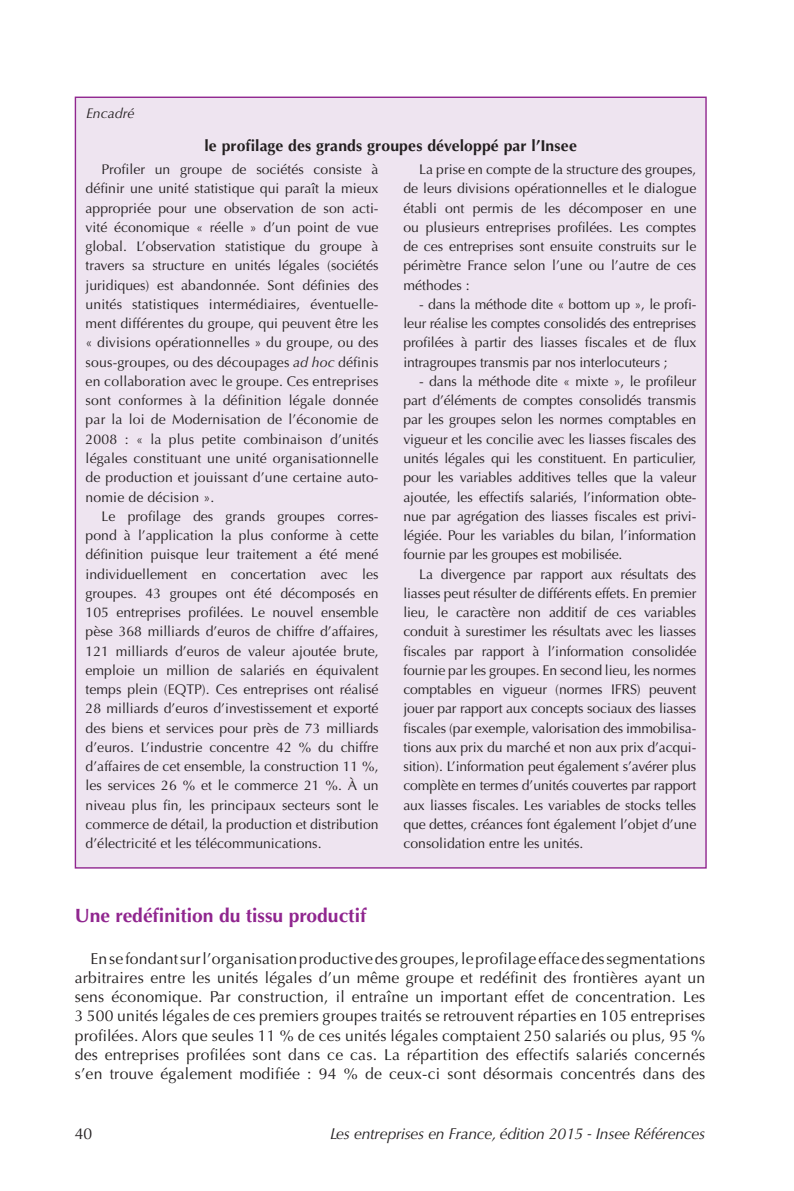
<style>
.page{position:relative;width:794px;height:1191px;background:#fff}
.page>*{position:absolute;margin:0;border:0;box-sizing:border-box;transform-origin:0 0}
.t1{font:700 19.25px "Optima";color:#90268f}
.t2{font:15.75px/19.2px "Optima";letter-spacing:.01em;color:#231f20;text-align:justify}
.t3{font:italic 15.75px "Optima";letter-spacing:-.015em;color:#231f20}
.t4{font:700 15.75px "Optima";letter-spacing:.01em;color:#231f20}
.t5{font:14px/19.2px "Optima";color:#231f20;text-align:justify}
.t6{font:italic 14px "Optima";color:#231f20}
.s1{font-style:italic}
</style>
<div class="page">
<div style="left:75px;top:97px;width:630px;height:771px;background:#eee4f0"></div>
<p class="t6" style="left:86px;top:105px;width:50px">Encadré</p>
<p class="t4" style="left:204px;top:136px;width:373px">le profilage des grands groupes développé par l’Insee</p>
<p class="t5" style="left:86px;top:160px;width:294px;text-indent:16px">Profiler un groupe de sociétés consiste à définir une unité statistique qui paraît la mieux appropriée pour une observation de son acti&shy;vité économique « réelle » d’un point de vue global. L’observation statistique du groupe à travers sa structure en unités légales (sociétés juridiques) est abandonnée. Sont définies des unités statistiques intermédiaires, éventuelle&shy;ment différentes du groupe, qui peuvent être les « divisions opérationnelles » du groupe, ou des sous-groupes, ou des découpages <span class="s1">ad hoc</span> définis en collaboration avec le groupe. Ces entreprises sont conformes à la définition légale donnée par la loi de Modernisation de l’économie de 2008 : « la plus petite combinaison d’unités légales constituant une unité organisationnelle de production et jouissant d’une certaine auto&shy;nomie de décision ».</p>
<p class="t5" style="left:86px;top:506px;width:294px;text-indent:16px">Le profilage des grands groupes corres&shy;pond à l’application la plus conforme à cette définition puisque leur traitement a été mené individuellement en concertation avec les groupes. 43 groupes ont été décomposés en 105 entreprises profilées. Le nouvel ensemble pèse 368 milliards d’euros de chiffre d’affaires, 121 milliards d’euros de valeur ajoutée brute, emploie un million de salariés en équivalent temps plein (EQTP). Ces entreprises ont réalisé 28 milliards d’euros d’investissement et exporté des biens et services pour près de 73 milliards d’euros. L’industrie concentre 42 % du chiffre d’affaires de cet ensemble, la construction 11 %, les services 26 % et le commerce 21 %. À un niveau plus fin, les principaux secteurs sont le commerce de détail, la production et distribution d’électricité et les télécommunications.</p>
<p class="t5" style="left:403px;top:160px;width:294px;text-indent:16px">La prise en compte de la structure des groupes, de leurs divisions opérationnelles et le dialogue établi ont permis de les décomposer en une ou plusieurs entreprises profilées. Les comptes de ces entreprises sont ensuite construits sur le périmètre France selon l’une ou l’autre de ces méthodes :</p>
<p class="t5" style="left:403px;top:295px;width:294px;text-indent:16px">- dans la méthode dite « bottom up », le profi&shy;leur réalise les comptes consolidés des entreprises profilées à partir des liasses fiscales et de flux intragroupes transmis par nos interlocuteurs ;</p>
<p class="t5" style="left:403px;top:372px;width:294px;text-indent:16px">- dans la méthode dite « mixte », le profileur part d’éléments de comptes consolidés transmis par les groupes selon les normes comptables en vigueur et les concilie avec les liasses fiscales des unités légales qui les constituent. En particulier, pour les variables additives telles que la valeur ajoutée, les effectifs salariés, l’information obte&shy;nue par agrégation des liasses fiscales est privi&shy;légiée. Pour les variables du bilan, l’information fournie par les groupes est mobilisée.</p>
<p class="t5" style="left:403px;top:564px;width:294px;text-indent:16px">La divergence par rapport aux résultats des liasses peut résulter de différents effets. En premier lieu, le caractère non additif de ces variables conduit à surestimer les résultats avec les liasses fiscales par rapport à l’information consolidée fournie par les groupes. En second lieu, les normes comptables en vigueur (normes IFRS) peuvent jouer par rapport aux concepts sociaux des liasses fiscales (par exemple, valorisation des immobilisa&shy;tions aux prix du marché et non aux prix d’acqui&shy;sition). L’information peut également s’avérer plus complète en termes d’unités couvertes par rapport aux liasses fiscales. Les variables de stocks telles que dettes, créances font également l’objet d’une consolidation entre les unités.</p>
<h1 class="t1" style="left:75px;top:904px;width:293px">Une redéfinition du tissu productif</h1>
<p class="t2" style="left:75px;top:949px;width:632px;text-indent:16px">En se fondant sur l’organisation productive des groupes, le profilage efface des segmentations arbitraires entre les unités légales d’un même groupe et redéfinit des frontières ayant un sens économique. Par construction, il entraîne un important effet de concentration. Les 3 500 unités légales de ces premiers groupes traités se retrouvent réparties en 105 entreprises profilées. Alors que seules 11 % de ces unités légales comptaient 250 salariés ou plus, 95 % des entreprises profilées sont dans ce cas. La répartition des effectifs salariés concernés s’en trouve également modifiée : 94 % de ceux-ci sont désormais concentrés dans des</p>
<p class="t2" style="left:75px;top:1124px;width:19px">40</p>
<p class="t3" style="left:330px;top:1124px;width:376px">Les entreprises en France, édition 2015 - Insee Références</p>
</div>
